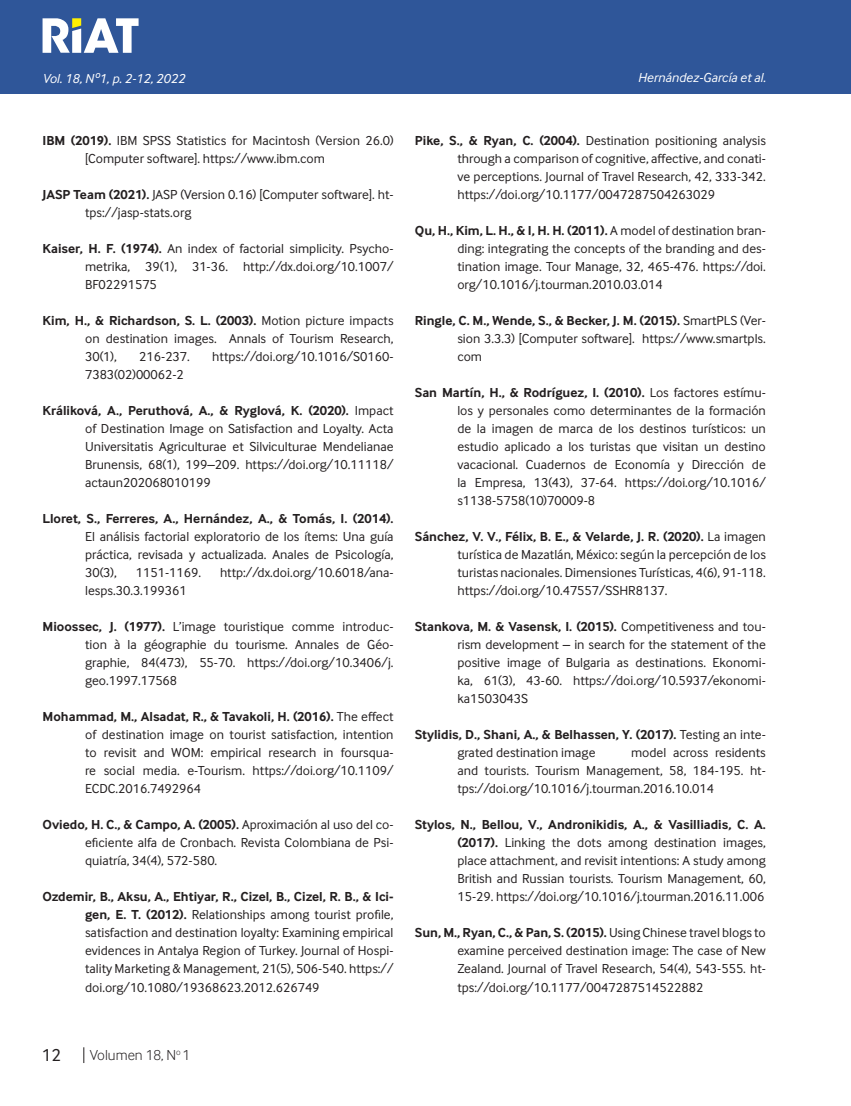
<style>
.page{position:relative;width:851px;height:1106px;background:#fff}
.page>*{position:absolute;margin:0;border:0;box-sizing:border-box;transform-origin:0 0}
.t1{font:18px "Inter Face";color:#231f20}
.t2{font:300 15px "Inter Face";color:#231f20}
.Cuerpo_de_Texto{font:13.5px/18px "Inter Face";color:#231f20;text-align:justify}
.Cuerpo_de_Texto-2{font:700 13.5px/18px "Inter Face";color:#231f20}
.Cuño_de_pagina{font:italic 13.5px "Inter Face";color:#fff}
.s1{font-weight:700}
.s2{font-weight:400}
</style>
<div class="page">
<div style="left:0;top:0;width:850px;height:94px;background:#2f5699"></div>
<hr style="left:850px;top:0;width:1px;height:94px;background:#2f5699">
<svg style="left:43px;top:18px;width:95px;height:35px"></svg>
<svg style="left:83px;top:1047px;width:1px;height:16px"></svg>
<p class="Cuño_de_pagina" style="left:43px;top:71px;width:144px">Vol. 18, Nº1, p. 2-12, 2022</p>
<p class="Cuño_de_pagina" style="left:637px;top:70px;width:130px">Hernández-García et al.</p>
<p class="Cuerpo_de_Texto" style="left:85px;top:131px;width:310px;text-indent:-43px"><span class="s1">IBM (2019).</span> IBM SPSS Statistics for Macintosh (Version 26.0) [Computer software]. https://www.ibm.com</p>
<p class="Cuerpo_de_Texto" style="left:85px;top:185px;width:310px;text-indent:-43px"><span class="s1">JASP Team (2021).</span> JASP (Version 0.16) [Computer software]. ht&shy;tps://jasp-stats.org</p>
<p class="Cuerpo_de_Texto" style="left:85px;top:239px;width:310px;text-indent:-43px"><span class="s1">Kaiser, H. F. (1974).</span> An index of factorial simplicity. Psycho&shy;metrika, 39(1), 31-36. http://dx.doi.org/10.1007/ BF02291575</p>
<p class="Cuerpo_de_Texto" style="left:85px;top:311px;width:310px;text-indent:-43px"><span class="s1">Kim, H., &amp; Richardson, S. L. (2003).</span> Motion picture impacts on destination images. Annals of Tourism Research, 30(1),</p>
<p class="Cuerpo_de_Texto" style="left:139px;top:347px;width:52px">216-237.</p>
<p class="Cuerpo_de_Texto" style="left:212px;top:347px;width:183px">https://doi.org/10.1016/S0160-</p>
<p class="Cuerpo_de_Texto" style="left:85px;top:365px;width:100px">7383(02)00062-2</p>
<p class="Cuerpo_de_Texto" style="left:85px;top:401px;width:310px;text-indent:-43px"><span class="s1">Králiková, A., Peruthová, A., &amp; Ryglová, K. (2020).</span> Impact of Destination Image on Satisfaction and Loyalty. Acta Universitatis Agriculturae et Silviculturae Mendelianae Brunensis, 68(1), 199–209. https://doi.org/10.11118/ actaun202068010199</p>
<p class="Cuerpo_de_Texto" style="left:85px;top:509px;width:310px;text-indent:-43px"><span class="s1">Lloret, S., Ferreres, A., Hernández, A., &amp; Tomás, I. (2014).<br></span>El análisis factorial exploratorio de los ítems: Una guía práctica, revisada y actualizada. Anales de Psicología, 30(3),</p>
<p class="Cuerpo_de_Texto" style="left:136px;top:563px;width:67px">1151-1169.</p>
<p class="Cuerpo_de_Texto" style="left:220px;top:563px;width:175px">http://dx.doi.org/10.6018/ana-</p>
<p class="Cuerpo_de_Texto" style="left:85px;top:581px;width:103px">lesps.30.3.199361</p>
<p class="Cuerpo_de_Texto" style="left:85px;top:617px;width:310px;text-indent:-43px"><span class="s1">Mioossec, J. (1977).</span> L’image touristique comme introduc&shy;tion à la géographie du tourisme. Annales de Géo&shy;graphie, 84(473), 55-70. https://doi.org/10.3406/j. geo.1997.17568</p>
<p class="Cuerpo_de_Texto" style="left:85px;top:707px;width:310px;text-indent:-43px"><span class="s1">Mohammad, M., Alsadat, R., &amp; Tavakoli, H. (2016).</span> The effect of destination image on tourist satisfaction, intention to revisit and WOM: empirical research in foursqua&shy;re social media. e-Tourism. https://doi.org/10.1109/ ECDC.2016.7492964</p>
<p class="Cuerpo_de_Texto" style="left:85px;top:815px;width:310px;text-indent:-43px"><span class="s1">Oviedo, H. C., &amp; Campo, A. (2005).</span> Aproximación al uso del co&shy;eficiente alfa de Cronbach. Revista Colombiana de Psi&shy;quiatría, 34(4), 572-580.</p>
<p class="Cuerpo_de_Texto" style="left:85px;top:887px;width:310px;text-indent:-43px"><span class="s1">Ozdemir, B., Aksu, A., Ehtiyar, R., Cizel, B., Cizel, R. B., &amp; Ici&shy;gen, E. T. (2012).</span> Relationships among tourist profile, satisfaction and destination loyalty: Examining empirical evidences in Antalya Region of Turkey. Journal of Hospi&shy;tality Marketing &amp; Management, 21(5), 506-540. https:// doi.org/10.1080/19368623.2012.626749</p>
<p class="Cuerpo_de_Texto" style="left:457px;top:131px;width:310px;text-indent:-43px"><span class="s1">Pike, S., &amp; Ryan, C. (2004).</span> Destination positioning analysis through a comparison of cognitive, affective, and conati&shy;ve perceptions. Journal of Travel Research, 42, 333-342. https://doi.org/10.1177/0047287504263029</p>
<p class="Cuerpo_de_Texto" style="left:457px;top:221px;width:310px;text-indent:-43px"><span class="s1">Qu, H., Kim, L. H., &amp; I, H. H. (2011).</span> A model of destination bran&shy;ding: integrating the concepts of the branding and des&shy;tination image. Tour Manage, 32, 465-476. https://doi. org/10.1016/j.tourman.2010.03.014</p>
<p class="Cuerpo_de_Texto" style="left:457px;top:311px;width:310px;text-indent:-43px"><span class="s1">Ringle, C. M., Wende, S., &amp; Becker, J. M. (2015).</span> SmartPLS (Ver&shy;sion 3.3.3) [Computer software]. https://www.smartpls. com</p>
<p class="Cuerpo_de_Texto" style="left:457px;top:383px;width:310px;text-indent:-43px"><span class="s1">San Martín, H., &amp; Rodríguez, I. (2010).</span> Los factores estímu&shy;los y personales como determinantes de la formación de la imagen de marca de los destinos turísticos: un estudio aplicado a los turistas que visitan un destino vacacional. Cuadernos de Economía y Dirección de la Empresa, 13(43), 37-64. https://doi.org/10.1016/ s1138-5758(10)70009-8</p>
<p class="Cuerpo_de_Texto" style="left:457px;top:527px;width:310px;text-indent:-43px"><span class="s1">Sánchez, V. V., Félix, B. E., &amp; Velarde, J. R. (2020).</span> La imagen turística de Mazatlán, México: según la percepción de los turistas nacionales. Dimensiones Turísticas, 4(6), 91-118. https://doi.org/10.47557/SSHR8137.</p>
<p class="Cuerpo_de_Texto" style="left:457px;top:617px;width:310px;text-indent:-43px"><span class="s1">Stankova, M. &amp; Vasensk, I. (2015).</span> Competitiveness and tou&shy;rism development – in search for the statement of the positive image of Bulgaria as destinations. Ekonomi&shy;ka, 61(3), 43-60. https://doi.org/10.5937/ekonomi&shy;ka1503043S</p>
<p class="Cuerpo_de_Texto-2" style="left:457px;top:726px;width:310px;text-indent:-43px">Stylidis, D., Shani, A., &amp; Belhassen, Y. (2017). <span class="s2">Testing an inte&shy;grated destination image</span></p>
<p class="Cuerpo_de_Texto" style="left:457px;top:743px;width:310px;text-indent:173px">model across residents and tourists. Tourism Management, 58, 184-195. ht&shy;tps://doi.org/10.1016/j.tourman.2016.10.014</p>
<p class="Cuerpo_de_Texto" style="left:457px;top:815px;width:310px;text-indent:-43px"><span class="s1">Stylos, N., Bellou, V., Andronikidis, A., &amp; Vasilliadis, C. A. (2017).</span> Linking the dots among destination images, place attachment, and revisit intentions: A study among British and Russian tourists. Tourism Management, 60, 15-29. https://doi.org/10.1016/j.tourman.2016.11.006</p>
<p class="Cuerpo_de_Texto" style="left:457px;top:923px;width:310px;text-indent:-43px"><span class="s1">Sun, M., Ryan, C., &amp; Pan, S. (2015).</span> Using Chinese travel blogs to examine perceived destination image: The case of New Zealand. Journal of Travel Research, 54(4), 543-555. ht&shy;tps://doi.org/10.1177/0047287514522882</p>
<h1 class="t1" style="left:42px;top:1045px;width:21px">12</h1>
<p class="t2" style="left:90px;top:1046px;width:102px">Volumen 18, N<sup>o</sup> 1</p>
</div>
